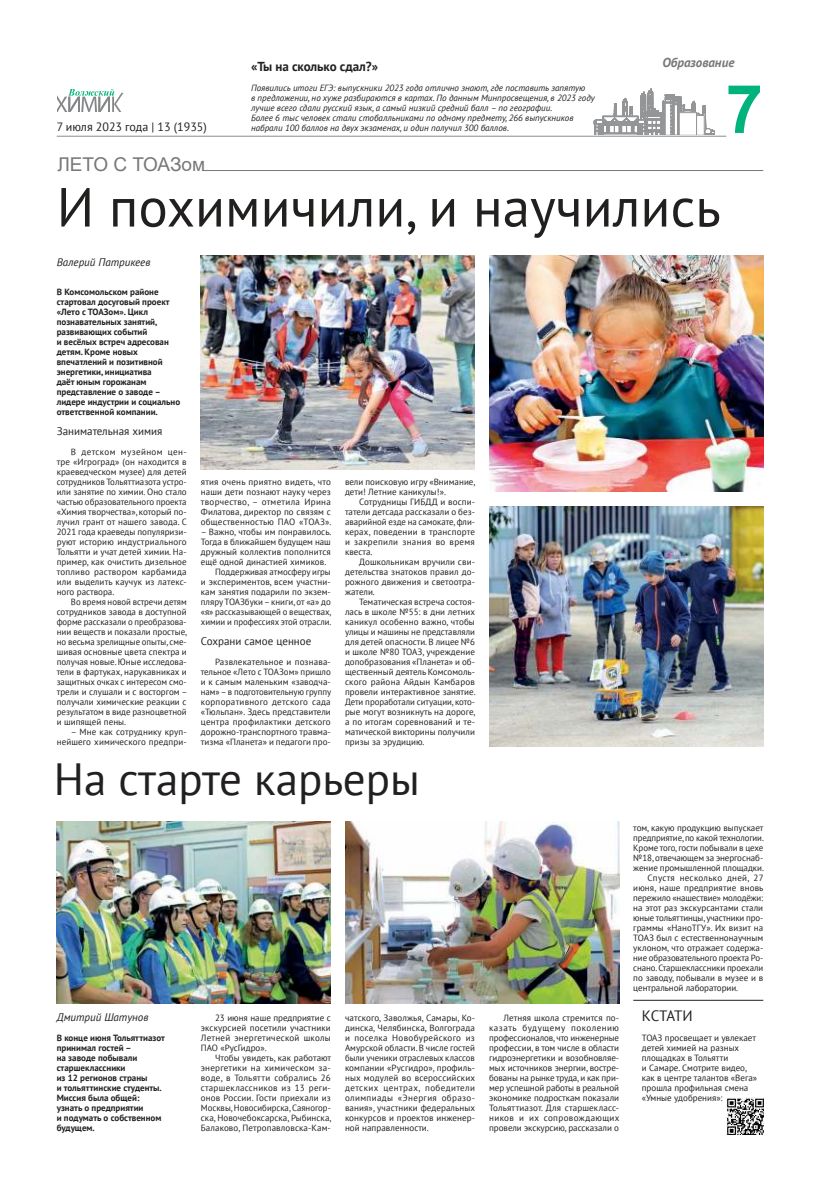
<style>
.page{position:relative;width:820px;height:1191px;background:#fff}
.page>*{position:absolute;margin:0;border:0;box-sizing:border-box;transform-origin:0 0}
.t1{font:700 67px "Arial";color:#00b27c}
.t2{font:55px "PT Sans";color:#221f1f}
.t3{font:45px "PT Sans";color:#221f1f}
.t4{font:19px "Arial";letter-spacing:-.005em;color:#76787a}
.t5{font:15px "PT Sans";letter-spacing:-.02em;color:#221f1f}
.t6{font:700 13px "PT Sans";letter-spacing:-.005em;color:#221f1f}
.t7{font:italic 700 13px "PT Sans";color:#76787a}
.t8{font:12px "PT Sans";color:#221f1f}
.t9{font:11px "PT Sans";color:#221f1f}
.t10{font:italic 11px "PT Sans";color:#221f1f}
.t11{font:9px/10px "PT Sans";color:#221f1f;text-align:justify}
.t12{font:700 9px/10px "PT Sans";color:#221f1f}
.t13{font:italic 9px/10px "PT Sans";color:#221f1f}
.t14{font:9px "PT Sans";letter-spacing:.035em;color:#221f1f}
</style>
<div class="page">
<svg style="left:593px;top:88px;width:121px;height:46px"></svg>
<svg style="left:57px;top:89px;width:66px;height:23px"></svg>
<hr style="left:57px;top:136px;width:669px;height:1px;background:#898b8e">
<hr style="left:202px;top:170px;width:561px;height:1px;background:#76787a">
<img style="left:489px;top:255px;width:274px;height:236px">
<img style="left:489px;top:506px;width:274px;height:240px">
<img style="left:201px;top:255px;width:274px;height:214px">
<img style="left:57px;top:821px;width:274px;height:182px">
<img style="left:345px;top:821px;width:274px;height:182px">
<img style="left:726px;top:1097px;width:37px;height:37px">
<hr style="left:633px;top:1000px;width:130px;height:1px;background:#221f1f">
<h3 class="t8" style="left:57px;top:119px;width:151px">7 июля 2023 года | 13 (1935)</h3>
<h3 class="t4" style="left:57px;top:151px;width:149px">ЛЕТО С ТОАЗом</h3>
<h3 class="t6" style="left:251px;top:58px;width:128px">«Ты на сколько сдал?»</h3>
<p class="t13" style="left:251px;top:83px;width:345px">Появились итоги ЕГЭ: выпускники 2023 года отлично знают, где поставить запятую<br>в предложении, но хуже разбираются в картах. По данным Минпросвещения, в 2023 году лучше всего сдали русский язык, а самый низкий средний балл – по географии.<br>Более 6 тыс человек стали стобалльниками по одному предмету, 266 выпускников набрали 100 баллов на двух экзаменах, и один получил 300 баллов.</p>
<h3 class="t7" style="left:662px;top:54px;width:73px">Образование</h3>
<h1 class="t1" style="left:725px;top:71px;width:39px">7</h1>
<h2 class="t2" style="left:57px;top:172px;width:665px">И похимичили, и научились</h2>
<p class="t10" style="left:57px;top:255px;width:95px">Валерий Патрикеев</p>
<p class="t12" style="left:57px;top:287px;width:125px">В Комсомольском районе стартовал досуговый проект «Лето с ТОАЗом». Цикл познавательных занятий, развивающих событий<br>и весёлых встреч адресован детям. Кроме новых впечатлений и позитивной энергетики, инициатива<br>даёт юным горожанам представление о заводе – лидере индустрии и социально ответственной компании.</p>
<p class="t9" style="left:57px;top:424px;width:107px">Занимательная химия</p>
<p class="t11" style="left:57px;top:447px;width:132px;text-indent:14px">В детском музейном цен&shy;тре «Игроград» (он находится в краеведческом музее) для детей сотрудников Тольяттиазота устро&shy;или занятие по химии. Оно стало частью образовательного проекта «Химия творчества», который по&shy;лучил грант от нашего завода. С 2021 года краеведы популяризи&shy;руют историю индустриального Тольятти и учат детей химии. На&shy;пример, как очистить дизельное топливо раствором карбамида или выделить каучук из латекс&shy;ного раствора.</p>
<p class="t11" style="left:57px;top:597px;width:132px;text-indent:14px">Во время новой встречи детям сотрудников завода в доступной форме рассказали о преобразова&shy;нии веществ и показали простые, но весьма зрелищные опыты, сме&shy;шивая основные цвета спектра и получая новые. Юные исследова&shy;тели в фартуках, нарукавниках и защитных очках с интересом смо&shy;трели и слушали и с восторгом – получали химические реакции с результатом в виде разноцветной и шипящей пены.</p>
<p class="t11" style="left:57px;top:727px;width:131px;text-align:right">– Мне как сотруднику круп&shy;нейшего химического предпри-</p>
<p class="t11" style="left:201px;top:477px;width:132px">ятия очень приятно видеть, что наши дети познают науку через творчество, – отметила Ирина Филатова, директор по связям с общественностью ПАО «ТОАЗ».</p>
<p class="t11" style="left:201px;top:527px;width:132px">– Важно, чтобы им понравилось.</p>
<p class="t11" style="left:201px;top:537px;width:131px">Тогда в ближайшем будущем наш</p>
<p class="t11" style="left:201px;top:547px;width:131px">дружный коллектив пополнится</p>
<p class="t11" style="left:201px;top:557px;width:127px">ещё одной династией химиков.</p>
<p class="t11" style="left:215px;top:567px;width:117px">Поддерживая атмосферу игры</p>
<p class="t11" style="left:201px;top:577px;width:131px">и экспериментов, всем участни-</p>
<p class="t11" style="left:201px;top:587px;width:131px">кам занятия подарили по экзем-</p>
<p class="t11" style="left:201px;top:597px;width:131px">пляру ТОАЗбуки – книги, от «а» до</p>
<p class="t11" style="left:201px;top:607px;width:132px">«я» рассказывающей о веществах,</p>
<p class="t11" style="left:201px;top:617px;width:132px">химии и профессиях этой отрасли.</p>
<p class="t9" style="left:201px;top:634px;width:112px">Сохрани самое ценное</p>
<p class="t11" style="left:201px;top:657px;width:132px;text-indent:14px">Развлекательное и познава&shy;тельное «Лето с ТОАЗом» пришло и к самым маленьким «заводча&shy;нам» – в подготовительную группу корпоративного детского сада «Тюльпан». Здесь представители центра профилактики детского дорожно-транспортного травма&shy;тизма «Планета» и педагоги про-</p>
<p class="t11" style="left:345px;top:477px;width:132px">вели поисковую игру «Внимание, дети! Летние каникулы!».</p>
<p class="t11" style="left:345px;top:497px;width:131px;text-indent:14px">Сотрудницы ГИБДД и воспи&shy;татели детсада рассказали о без&shy;аварийной езде на самокате, фли&shy;керах, поведении в транспорте и закрепили знания во время квеста.</p>
<p class="t11" style="left:345px;top:557px;width:131px;text-indent:14px">Дошкольникам вручили сви&shy;детельства знатоков правил до&shy;рожного движения и светоотра&shy;жатели.</p>
<p class="t11" style="left:345px;top:597px;width:132px;text-indent:14px">Тематическая встреча состоя&shy;лась в школе №55: в дни летних каникул особенно важно, чтобы улицы и машины не представляли для детей опасности. В лицее №6 и школе №80 ТОАЗ, учреждение допобразования «Планета» и об&shy;щественный деятель Комсомоль&shy;ского района Айдын Камбаров провели интерактивное занятие.<br>Дети проработали ситуации, кото&shy;рые могут возникнуть на дороге, а по итогам соревнований и те&shy;матической викторины получили призы за эрудицию.</p>
<h3 class="t3" style="left:54px;top:750px;width:367px">На старте карьеры</h3>
<p class="t10" style="left:57px;top:1010px;width:93px">Дмитрий Шатунов</p>
<p class="t12" style="left:57px;top:1032px;width:110px">В конце июня Тольяттиазот принимал гостей –<br>на заводе побывали старшеклассники<br>из 12 регионов страны<br>и тольяттинские студенты.<br>Миссия была общей: узнать о предприятии<br>и подумать о собственном будущем.</p>
<p class="t11" style="left:201px;top:1012px;width:131px;text-indent:14px">23 июня наше предприятие с экскурсией посетили участники Летней энергетической школы ПАО «РусГидро».</p>
<p class="t11" style="left:201px;top:1052px;width:132px;text-indent:14px">Чтобы увидеть, как работают энергетики на химическом за&shy;воде, в Тольятти собрались 26 старшеклассников из 13 реги&shy;онов России. Гости приехали из Москвы, Новосибирска, Саяногор&shy;ска, Новочебоксарска, Рыбинска, Балаково, Петропавловска-Кам-</p>
<p class="t11" style="left:345px;top:1012px;width:132px">чатского, Заволжья, Самары, Ко&shy;динска, Челябинска, Волгограда и поселка Новобурейского из Амурской области. В числе гостей были ученики отраслевых классов компании «Русгидро», профиль&shy;ных модулей во всероссийских детских центрах, победители олимпиады «Энергия образо&shy;вания», участники федеральных конкурсов и проектов инженер&shy;ной направленности.</p>
<p class="t11" style="left:489px;top:1012px;width:132px;text-indent:14px">Летняя школа стремится по&shy;казать будущему поколению профессионалов, что инженерные профессии, в том числе в области гидроэнергетики и возобновляе&shy;мых источников энергии, востре&shy;бованы на рынке труда, и как при&shy;мер успешной работы в реальной экономике подросткам показали Тольяттиазот. Для старшекласс&shy;ников и их сопровождающих провели экскурсию, рассказали о</p>
<p class="t11" style="left:633px;top:822px;width:132px">том, какую продукцию выпускает</p>
<p class="t11" style="left:633px;top:832px;width:132px">предприятие, по какой технологии.</p>
<p class="t11" style="left:633px;top:842px;width:131px">Кроме того, гости побывали в цехе</p>
<p class="t11" style="left:633px;top:852px;width:131px">№18, отвечающем за энергоснаб-</p>
<p class="t11" style="left:633px;top:862px;width:132px">жение промышленной площадки.</p>
<p class="t14" style="left:647px;top:872px;width:118px">Спустя несколько дней, 27</p>
<p class="t11" style="left:633px;top:882px;width:132px">июня, наше предприятие вновь</p>
<p class="t11" style="left:633px;top:892px;width:131px">пережило «нашествие» молодёжи:</p>
<p class="t11" style="left:633px;top:902px;width:131px">на этот раз экскурсантами стали</p>
<p class="t11" style="left:633px;top:912px;width:131px">юные тольяттинцы, участники про-</p>
<p class="t11" style="left:633px;top:922px;width:131px">граммы «НаноТГУ». Их визит на</p>
<p class="t11" style="left:633px;top:932px;width:131px">ТОАЗ был с естественнонаучным</p>
<p class="t11" style="left:633px;top:942px;width:131px">уклоном, что отражает содержа-</p>
<p class="t11" style="left:633px;top:952px;width:131px">ние образовательного проекта Ро-</p>
<p class="t11" style="left:633px;top:962px;width:131px">снано. Старшеклассники проехали</p>
<p class="t11" style="left:633px;top:972px;width:131px">по заводу, побывали в музее и в</p>
<p class="t11" style="left:633px;top:982px;width:106px">центральной лаборатории.</p>
<h3 class="t5" style="left:641px;top:1006px;width:52px">КСТАТИ</h3>
<p class="t11" style="left:641px;top:1032px;width:117px;text-align:left">ТОАЗ просвещает и увлекает детей химией на разных площадках в Тольятти<br>и Самаре. Смотрите видео, как в центре талантов «Вега» прошла профильная смена «Умные удобрения»:</p>
</div>
